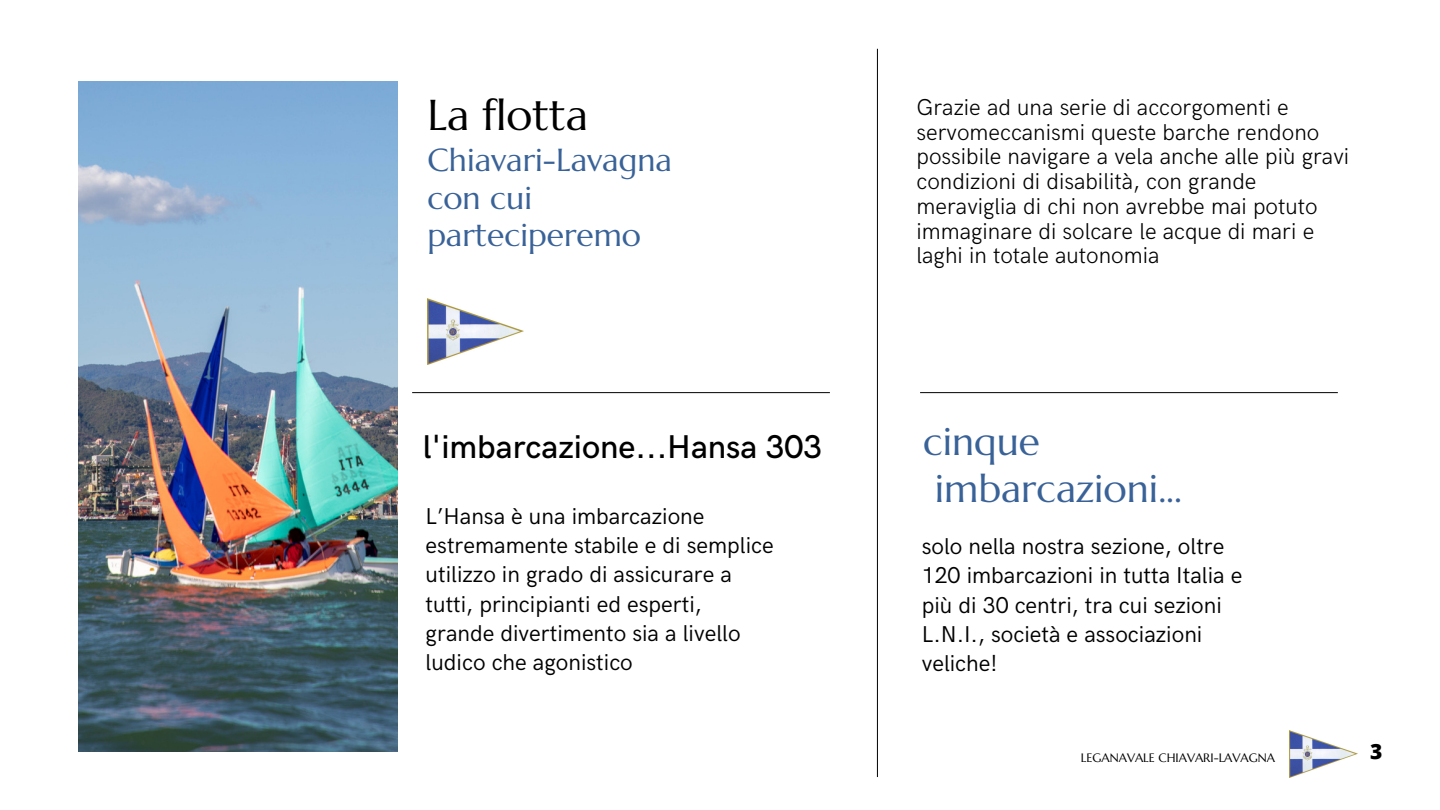
<style>
.page{position:relative;width:1440px;height:810px;background:#fff}
.page>*{position:absolute;margin:0;border:0;box-sizing:border-box;transform-origin:0 0}
.t1{font:43.1px "Marcellus";color:#000}
.t2{font:38.8px/46.6px "Marcellus";color:#396298}
.t3{font:500 33px "HK Grotesk";color:#000}
.t4{font:31.9px/37.5px "Marcellus";color:#396298}
.t5{font:23px/29.2px "HK Grotesk";color:#000}
.t6{font:300 23px/24.8px "HK Grotesk";color:#000}
.t7{font:800 21px "Open Sans";color:#000}
.t8{font:12.2px "Marcellus";color:#000}
</style>
<div class="page">
<img style="left:78px;top:81px;width:320px;height:671px">
<hr style="left:877px;top:49px;width:1px;height:728px;background:#000">
<hr style="left:412px;top:392px;width:418px;height:1px;background:#000">
<hr style="left:920px;top:392px;width:418px;height:1px;background:#000">
<img style="left:427px;top:298px;width:96px;height:66px">
<img style="left:1290px;top:731px;width:67px;height:46px">
<p class="t1" style="left:427px;top:88px;width:162px">La flotta</p>
<p class="t4" style="left:427px;top:141px;width:246px">Chiavari-Lavagna con cui parteciperemo</p>
<p class="t3" style="left:423px;top:428px;width:401px">l'imbarcazione...Hansa 303</p>
<p class="t5" style="left:426px;top:502px;width:350px">L’Hansa è una imbarcazione estremamente stabile e di semplice utilizzo in grado di assicurare a tutti, principianti ed esperti, grande divertimento sia a livello ludico che agonistico</p>
<p class="t6" style="left:917px;top:96px;width:434px">Grazie ad una serie di accorgomenti e servomeccanismi queste barche rendono possibile navigare a vela anche alle più gravi condizioni di disabilità, con grande meraviglia di chi non avrebbe mai potuto immaginare di solcare le acque di mari e laghi in totale autonomia</p>
<p class="t2" style="left:923px;top:418px;width:261px">cinque imbarcazioni...</p>
<p class="t5" style="left:922px;top:533px;width:322px">solo nella nostra sezione, oltre<br>120 imbarcazioni in tutta Italia e più di 30 centri, tra cui sezioni<br>L.N.I., società e associazioni veliche!</p>
<p class="t8" style="left:1081px;top:751px;width:196px">LEGANAVALE CHIAVARI-LAVAGNA</p>
<p class="t7" style="left:1370px;top:737px;width:14px">3</p>
</div>
